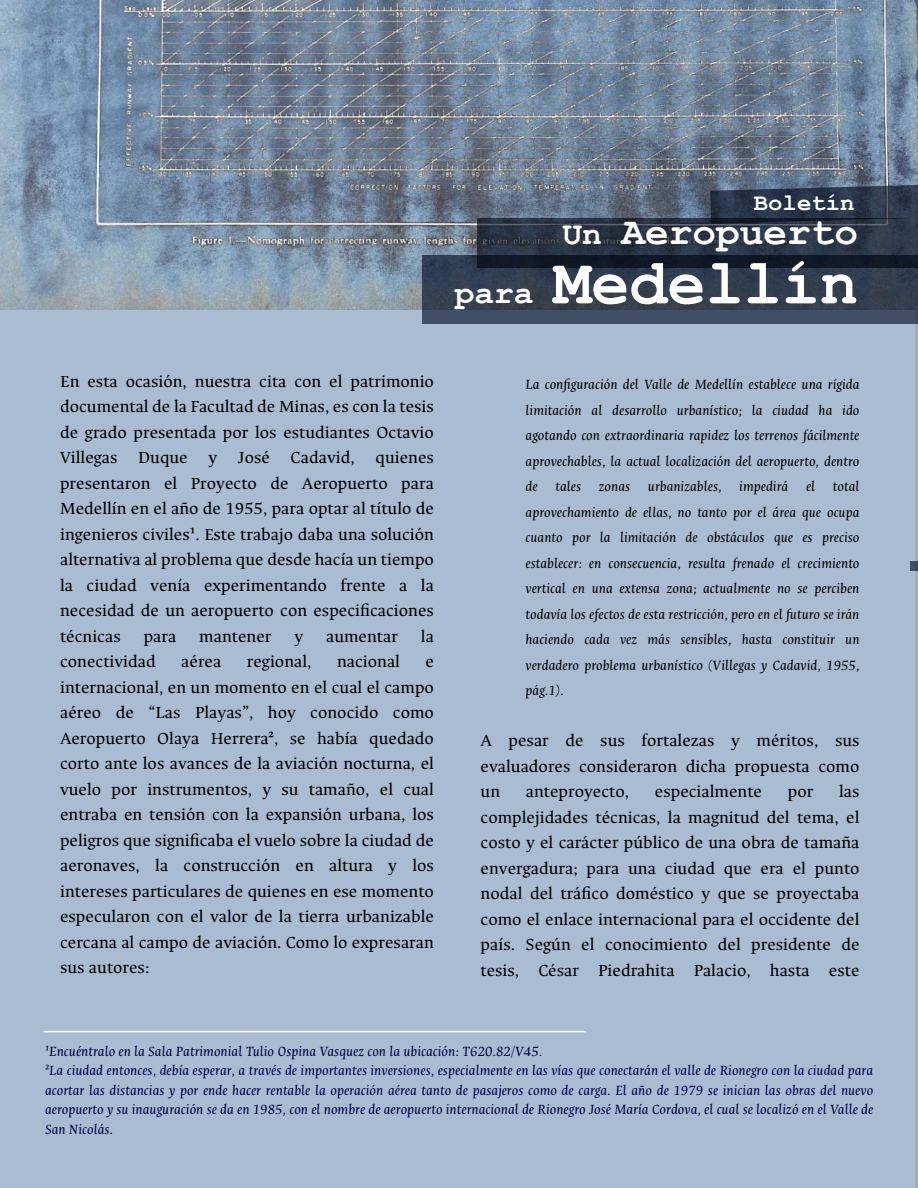
<style>
.page{position:relative;width:918px;height:1188px;background:#aabcd2}
.page>*{position:absolute;margin:0;border:0;box-sizing:border-box;transform-origin:0 0}
.t1{font:700 63.45px "Courier New";color:#fffffe}
.t2{font:700 39.45px "Courier New";color:#fffffe}
.t3{font:700 23.85px "Courier New";color:#fff}
.t4{font:18px/25.5px "Ancizar Serif";color:#000;text-align:justify}
.t5{font:italic 15px/25.5px "Ancizar Serif";color:#000;text-align:justify}
.t6{font:italic 15px/19.5px "Ancizar Serif";color:#000048}
.s1{font-size:32.85px}
</style>
<div class="page">
<hr style="left:915px;top:0;width:3px;height:1188px;background:#a0afbb">
<img style="left:0;top:0;width:918px;height:309px">
<svg style="left:422px;top:255px;width:496px;height:69px;background:#354153"></svg>
<svg style="left:477px;top:218px;width:441px;height:49px;background:#252f3e"></svg>
<svg style="left:710px;top:184px;width:208px;height:40px;background:#2d3a4e"></svg>
<div style="left:911px;top:562px;width:7px;height:9px;background:#404e66"></div>
<hr style="left:44px;top:1031px;width:542px;height:1px;background:#fff">
<h3 class="t3" style="left:754px;top:188px;width:102px">Boletín</h3>
<h2 class="t2" style="left:562px;top:208px;width:297px"><span class="s1">Un</span> Aeropuerto</h2>
<h1 class="t1" style="left:455px;top:244px;width:405px"><span class="s1">para</span> Medellín</h1>
<p class="t4" style="left:60px;top:368px;width:375px">En esta ocasión, nuestra cita con el patrimonio documental de la Facultad de Minas, es con la tesis de grado presentada por los estudiantes Octavio Villegas Duque y José Cadavid, quienes presentaron el Proyecto de Aeropuerto para Medellín en el año de 1955, para optar al título de ingenieros civiles¹. Este trabajo daba una solución alternativa al problema que desde hacía un tiempo la ciudad venía experimentando frente a la necesidad de un aeropuerto con especificaciones técnicas</p>
<p class="t4" style="left:144px;top:623px;width:34px">para</p>
<p class="t4" style="left:199px;top:623px;width:74px">mantener</p>
<p class="t4" style="left:294px;top:623px;width:10px">y</p>
<p class="t4" style="left:326px;top:623px;width:73px">aumentar</p>
<p class="t4" style="left:421px;top:623px;width:15px">la</p>
<p class="t4" style="left:60px;top:649px;width:97px">conectividad</p>
<p class="t4" style="left:181px;top:649px;width:42px">aérea</p>
<p class="t4" style="left:247px;top:649px;width:66px">regional,</p>
<p class="t4" style="left:337px;top:649px;width:65px">nacional</p>
<p class="t4" style="left:60px;top:649px;width:375px;text-indent:365px">e internacional, en un momento en el cual el campo aéreo de “Las Playas”, hoy conocido como Aeropuerto Olaya Herrera², se había quedado corto ante los avances de la aviación nocturna, el vuelo por instrumentos, y su tamaño, el cual entraba en tensión con la expansión urbana, los peligros que significaba el vuelo sobre la ciudad de aeronaves, la construcción en altura y los intereses particulares de quienes en ese momento especularon con el valor de la tierra urbanizable cercana al campo de aviación. Como lo expresaran sus autores:</p>
<p class="t5" style="left:526px;top:372px;width:335px">La configuración del Valle de Medellín establece una rígida limitación al desarrollo urbanístico; la ciudad ha ido agotando con extraordinaria rapidez los terrenos fácilmente aprovechables, la actual localización del aeropuerto, dentro de tales zonas urbanizables, impedirá el total aprovechamiento de ellas, no tanto por el área que ocupa cuanto por la limitación de obstáculos que es preciso establecer: en consecuencia, resulta frenado el crecimiento vertical en una extensa zona; actualmente no se perciben todavía los efectos de esta restricción, pero en el futuro se irán haciendo cada vez más sensibles, hasta constituir un verdadero problema urbanístico (Villegas y Cadavid, 1955, pág.1).</p>
<p class="t4" style="left:481px;top:728px;width:381px">A pesar de sus fortalezas y méritos, sus evaluadores consideraron dicha propuesta como un</p>
<p class="t4" style="left:481px;top:779px;width:381px;text-indent:359px">las complejidades técnicas, la magnitud del tema, el costo y el carácter público de una obra de tamaña envergadura; para una ciudad que era el punto nodal del tráfico doméstico y que se proyectaba como el enlace internacional para el occidente del país. Según el conocimiento del presidente de tesis, César Piedrahita Palacio, hasta este</p>
<p class="t4" style="left:526px;top:779px;width:105px">anteproyecto,</p>
<p class="t4" style="left:655px;top:779px;width:109px">especialmente</p>
<p class="t4" style="left:788px;top:779px;width:27px">por</p>
<p class="t6" style="left:45px;top:1041px;width:830px">¹Encuéntralo en la Sala Patrimonial Tulio Ospina Vasquez con la ubicación: T620.82/V45.<br>²La ciudad entonces, debía esperar, a través de importantes inversiones, especialmente en las vías que conectarán el valle de Rionegro con la ciudad para acortar las distancias y por ende hacer rentable la operación aérea tanto de pasajeros como de carga. El año de 1979 se inician las obras del nuevo aeropuerto y su inauguración se da en 1985, con el nombre de aeropuerto internacional de Rionegro José María Cordova, el cual se localizó en el Valle de San Nicolás.</p>
</div>
